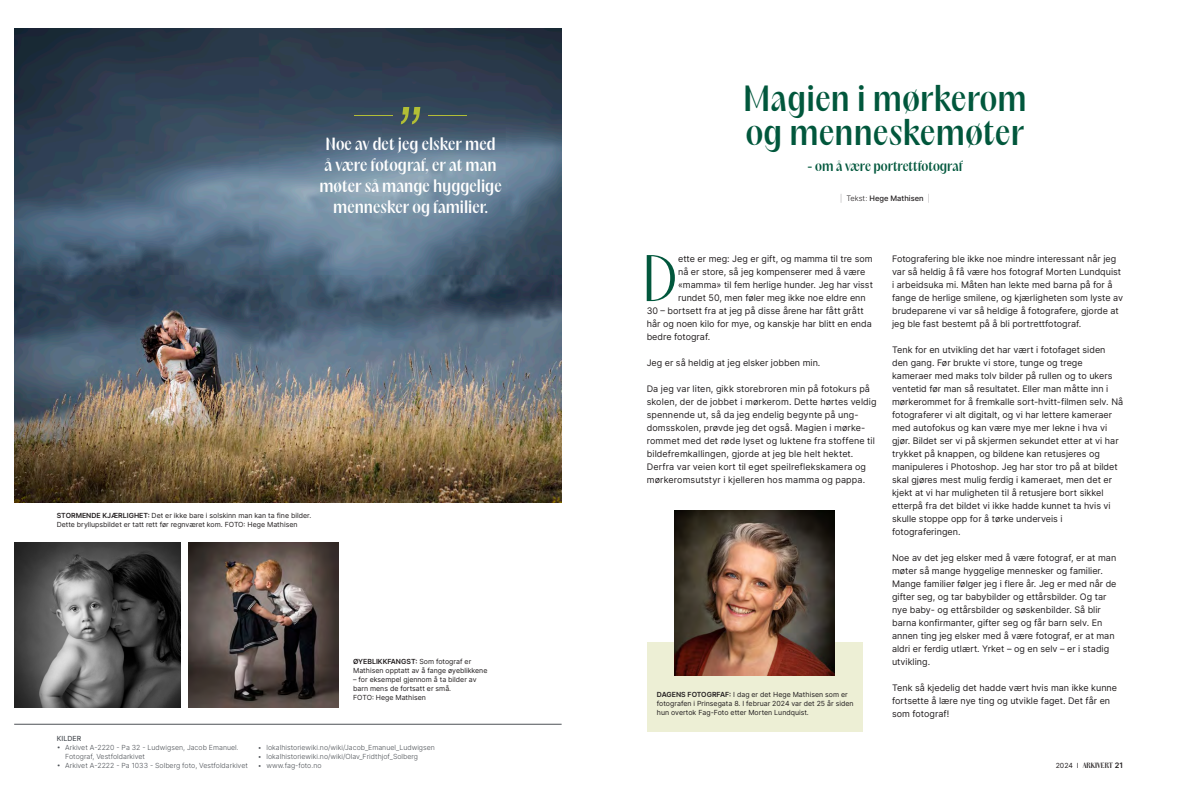
<style>
.page{position:relative;width:1180px;height:789px;background:#fff}
.page>*{position:absolute;margin:0;border:0;box-sizing:border-box;transform-origin:0 0}
.Brødtekst{font:300 59.5px "PP Acma";color:#01573c}
.Heading{font:600 33px/34px "PP Acma";letter-spacing:.01em;color:#01573c}
.Sitat{font:600 16px/21px "PP Acma";color:#fff;text-align:center}
.Heading-2{font:600 13px "PP Acma";color:#01573c}
.Brødtekst-2{font:9px/13px "Inter";color:#231f20}
.t1{font:500 7.5px "Inter";color:#231f20}
.Bildetekst{font:7px/9px "Inter";color:#231f20}
.Brødtekst-3{font:300 7px/9px "Inter";color:#4d5156}
.t2{font:600 7px "PP Acma";letter-spacing:.005em;color:#231f20}
.Brødtekst-4{font:500 7px "Inter";letter-spacing:.01em;color:#4d5156}
.s1{font-weight:600}
.s2{font-weight:100}
.s3{font-weight:300}
.s4{font-family:"Inter";font-weight:400}
.s5{font-family:"Inter";font-size:7.5px}
</style>
<div class="page">
<div style="left:647px;top:642px;width:215px;height:89px;background:#ebeed1"></div>
<img style="left:14px;top:28px;width:547px;height:474px">
<img style="left:14px;top:542px;width:166px;height:164px">
<img style="left:189px;top:542px;width:149px;height:164px">
<img style="left:674px;top:510px;width:160px;height:165px">
<svg style="left:401px;top:107px;width:19px;height:17px"></svg>
<hr style="left:428px;top:115px;width:38px;height:1px;background:#b2be36">
<hr style="left:354px;top:115px;width:39px;height:1px;background:#b2be36">
<hr style="left:14px;top:723px;width:547px;height:1px;background:#4d5156">
<p class="Sitat" style="left:319px;top:133px;width:184px">Noe av det jeg elsker med<br>å være fotograf, er at man møter så mange hyggelige mennesker og familier.</p>
<p class="Bildetekst" style="left:57px;top:510px;width:256px"><span class="s1">STORMENDE KJÆRLIGHET:</span> Det er ikke bare i solskinn man kan ta fine bilder.<br>Dette bryllupsbildet er tatt rett før regnværet kom. FOTO: Hege Mathisen</p>
<p class="Bildetekst" style="left:353px;top:656px;width:136px"><span class="s1">ØYEBLIKKFANGST:</span> Som fotograf er<br>Mathisen opptatt av å fange øyeblikkene</p>
<p class="Bildetekst" style="left:353px;top:674px;width:125px">– for eksempel gjennom å ta bilder av barn mens de fortsatt er små.<br>FOTO: Hege Mathisen</p>
<p class="Brødtekst-4" style="left:57px;top:733px;width:26px">KILDER</p>
<p class="Brødtekst-3" style="left:65px;top:742px;width:175px;text-indent:-9px">• Arkivet A-2220 - Pa 32 - Ludwigsen, Jacob Emanuel.<br>Fotograf, Vestfoldarkivet</p>
<p class="Brødtekst-3" style="left:57px;top:760px;width:193px">• Arkivet A-2222 - Pa 1033 - Solberg foto, Vestfoldarkivet</p>
<p class="Brødtekst-3" style="left:258px;top:742px;width:178px">• lokalhistoriewiki.no/wiki/Jacob_Emanuel_Ludwigsen</p>
<p class="Brødtekst-3" style="left:258px;top:751px;width:162px">• lokalhistoriewiki.no/wiki/Olav_Fridthjof_Solberg</p>
<p class="Brødtekst-3" style="left:258px;top:760px;width:65px">• www.fag-foto.no</p>
<p class="Heading" style="left:743px;top:81px;width:285px">Magien i mørkerom og menneskemøter</p>
<p class="Heading-2" style="left:807px;top:157px;width:156px">- om å være portrettfotograf</p>
<p class="t1" style="left:840px;top:192px;width:91px"><span class="s2">|</span> <span class="s3">Tekst:</span> Hege Mathisen <span class="s2">|</span></p>
<p class="Brødtekst" style="left:641px;top:242px;width:38px">D</p>
<p class="Brødtekst-2" style="left:678px;top:252px;width:196px">ette er meg: Jeg er gift, og mamma til tre som</p>
<p class="Brødtekst-2" style="left:678px;top:265px;width:189px">nå er store, så jeg kompenserer med å være</p>
<p class="Brødtekst-2" style="left:678px;top:278px;width:196px">«mamma» til fem herlige hunder. Jeg har visst</p>
<p class="Brødtekst-2" style="left:678px;top:291px;width:189px">rundet 50, men føler meg ikke noe eldre enn</p>
<p class="Brødtekst-2" style="left:646px;top:304px;width:218px">30 – bortsett fra at jeg på disse årene har fått grått</p>
<p class="Brødtekst-2" style="left:646px;top:317px;width:226px">hår og noen kilo for mye, og kanskje har blitt en enda</p>
<p class="Brødtekst-2" style="left:646px;top:330px;width:65px">bedre fotograf.</p>
<p class="Brødtekst-2" style="left:646px;top:356px;width:175px">Jeg er så heldig at jeg elsker jobben min.</p>
<p class="Brødtekst-2" style="left:646px;top:382px;width:231px">Da jeg var liten, gikk storebroren min på fotokurs på skolen, der de jobbet i mørkerom. Dette hørtes veldig spennende ut, så da jeg endelig begynte på ung&shy;domsskolen, prøvde jeg det også. Magien i mørke&shy;rommet med det røde lyset og luktene fra stoffene til bildefremkallingen, gjorde at jeg ble helt hektet.<br>Derfra var veien kort til eget speilreflekskamera og mørkeromsutstyr i kjelleren hos mamma og pappa.</p>
<p class="Bildetekst" style="left:657px;top:689px;width:198px"><span class="s1">DAGENS FOTOGRFAF:</span> I dag er det Hege Mathisen som er fotografen i Prinsegata 8. I februar 2024 var det 25 år siden hun overtok Fag-Foto etter Morten Lundquist.</p>
<p class="Brødtekst-2" style="left:891px;top:252px;width:232px">Fotografering ble ikke noe mindre interessant når jeg var så heldig å få være hos fotograf Morten Lundquist i arbeidsuka mi. Måten han lekte med barna på for å fange de herlige smilene, og kjærligheten som lyste av brudeparene vi var så heldige å fotografere, gjorde at jeg ble fast bestemt på å bli portrettfotograf.</p>
<p class="Brødtekst-2" style="left:891px;top:343px;width:232px">Tenk for en utvikling det har vært i fotofaget siden den gang. Før brukte vi store, tunge og trege kameraer med maks tolv bilder på rullen og to ukers ventetid før man så resultatet. Eller man måtte inn i mørkerommet for å fremkalle sort-hvitt-filmen selv. Nå fotograferer vi alt digitalt, og vi har lettere kameraer med autofokus og kan være mye mer lekne i hva vi gjør. Bildet ser vi på skjermen sekundet etter at vi har trykket på knappen, og bildene kan retusjeres og manipuleres i Photoshop. Jeg har stor tro på at bildet skal gjøres mest mulig ferdig i kameraet, men det er kjekt at vi har muligheten til å retusjere bort sikkel etterpå fra det bildet vi ikke hadde kunnet ta hvis vi skulle stoppe opp for å tørke underveis i fotograferingen.</p>
<p class="Brødtekst-2" style="left:891px;top:551px;width:226px">Noe av det jeg elsker med å være fotograf, er at man møter så mange hyggelige mennesker og familier.<br>Mange familier følger jeg i flere år. Jeg er med når de gifter seg, og tar babybilder og ettårsbilder. Og tar nye baby- og ettårsbilder og søskenbilder. Så blir barna konfirmanter, gifter seg og får barn selv. En annen ting jeg elsker med å være fotograf, er at man aldri er ferdig utlært. Yrket – og en selv – er i stadig utvikling.</p>
<p class="Brødtekst-2" style="left:891px;top:681px;width:226px">Tenk så kjedelig det hadde vært hvis man ikke kunne fortsette å lære nye ting og utvikle faget. Det får en som fotograf!</p>
<p class="t2" style="left:1055px;top:760px;width:69px"><span class="s4">2024 I</span> ARKIVERT <span class="s5">21</span></p>
</div>
